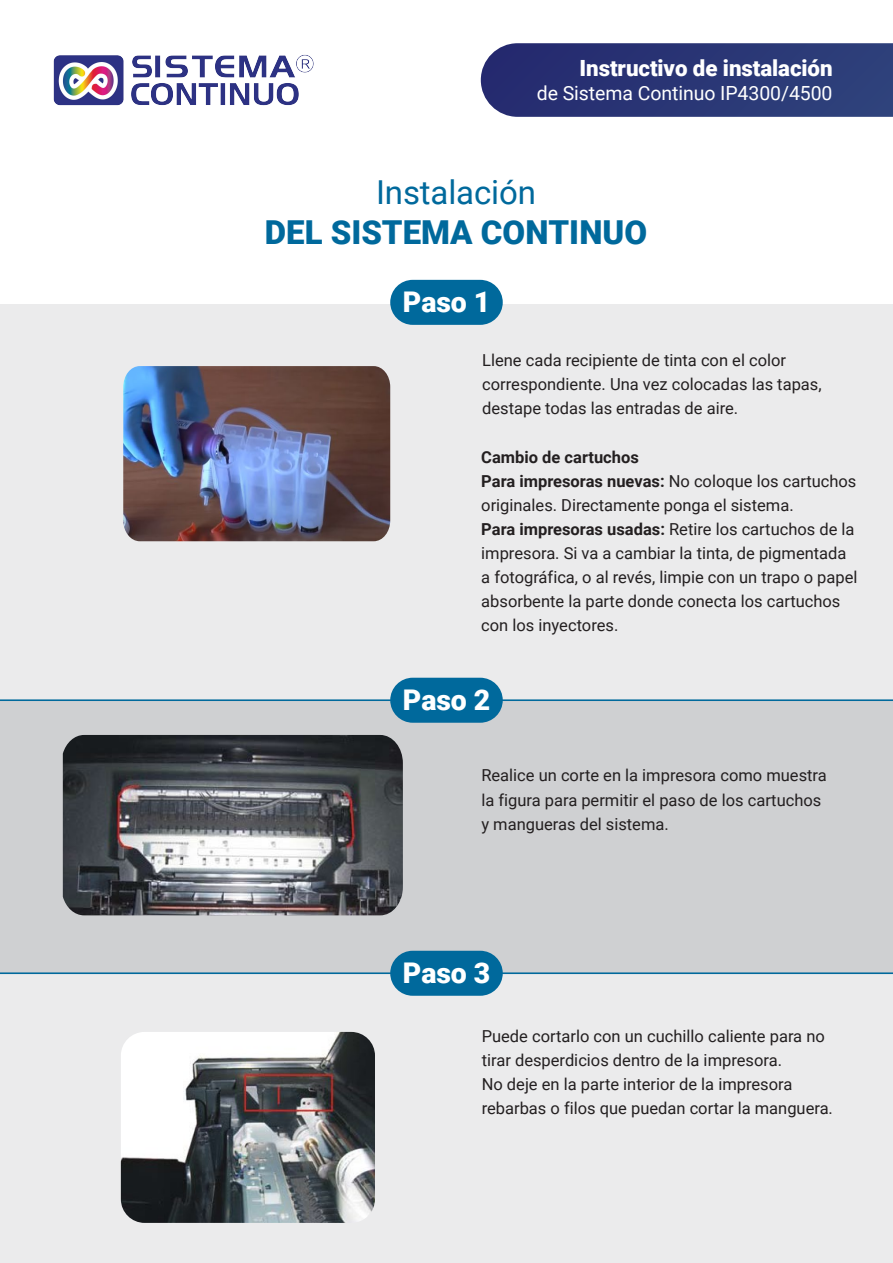
<style>
.page{position:relative;width:893px;height:1263px;background:#fff}
.page>*{position:absolute;margin:0;border:0;box-sizing:border-box;transform-origin:0 0}
.t1{font:900 33px "Roboto";color:#00699c}
.t2{font:33px "Roboto";letter-spacing:-.005em;color:#00699c}
.t3{font:900 28.5px "Roboto";letter-spacing:-.005em;color:#fff}
.t4{font:900 22.35px "Roboto";letter-spacing:-.005em;color:#fff}
.t5{font:19.5px "Roboto";letter-spacing:-.005em;color:#fff}
.t6{font:16.5px/24px "Roboto";color:#231f20}
.s1{font-weight:700}
</style>
<div class="page">
<img style="left:53px;top:54px;width:261px;height:52px">
<svg style="left:481px;top:43px;width:412px;height:74px;background:#2e3a78"></svg>
<div style="left:0;top:304px;width:893px;height:396px;background:#ebebec"></div>
<div style="left:0;top:973px;width:893px;height:290px;background:#ebebec"></div>
<div style="left:0;top:700px;width:893px;height:273px;background:#cfd0d2"></div>
<hr style="left:0;top:699px;width:893px;height:2px;background:#00699c">
<div style="left:390px;top:280px;width:113px;height:45px;background:#00699c;border-radius:22px"></div>
<div style="left:390px;top:678px;width:113px;height:45px;background:#00699c;border-radius:22px"></div>
<hr style="left:0;top:972px;width:893px;height:2px;background:#00699c">
<div style="left:390px;top:951px;width:113px;height:45px;background:#00699c;border-radius:22px"></div>
<img style="left:123px;top:366px;width:267px;height:175px">
<img style="left:63px;top:735px;width:340px;height:180px">
<img style="left:121px;top:1032px;width:254px;height:191px">
<h3 class="t4" style="left:580px;top:53px;width:255px">Instructivo de instalación</h3>
<p class="t5" style="left:537px;top:79px;width:297px">de Sistema Continuo IP4300/4500</p>
<h1 class="t2" style="left:376px;top:170px;width:161px">Instalación</h1>
<h1 class="t1" style="left:265px;top:209px;width:384px">DEL SISTEMA CONTINUO</h1>
<h2 class="t3" style="left:403px;top:282px;width:89px">Paso 1</h2>
<p class="t6" style="left:482px;top:348px;width:341px">Llene cada recipiente de tinta con el color correspondiente. Una vez colocadas las tapas, destape todas las entradas de aire.</p>
<p class="t6" style="left:481px;top:444px;width:378px"><span class="s1">Cambio de cartuchos<br>Para impresoras nuevas:</span> No coloque los cartuchos originales. Directamente ponga el sistema.<br><span class="s1">Para impresoras usadas:</span> Retire los cartuchos de la impresora. Si va a cambiar la tinta, de pigmentada a fotográfica, o al revés, limpie con un trapo o papel absorbente la parte donde conecta los cartuchos con los inyectores.</p>
<h2 class="t3" style="left:403px;top:680px;width:89px">Paso 2</h2>
<p class="t6" style="left:481px;top:763px;width:347px">Realice un corte en la impresora como muestra la figura para permitir el paso de los cartuchos y mangueras del sistema.</p>
<h2 class="t3" style="left:403px;top:953px;width:89px">Paso 3</h2>
<p class="t6" style="left:482px;top:1024px;width:353px">Puede cortarlo con un cuchillo caliente para no tirar desperdicios dentro de la impresora.<br>No deje en la parte interior de la impresora rebarbas o filos que puedan cortar la manguera.</p>
</div>
